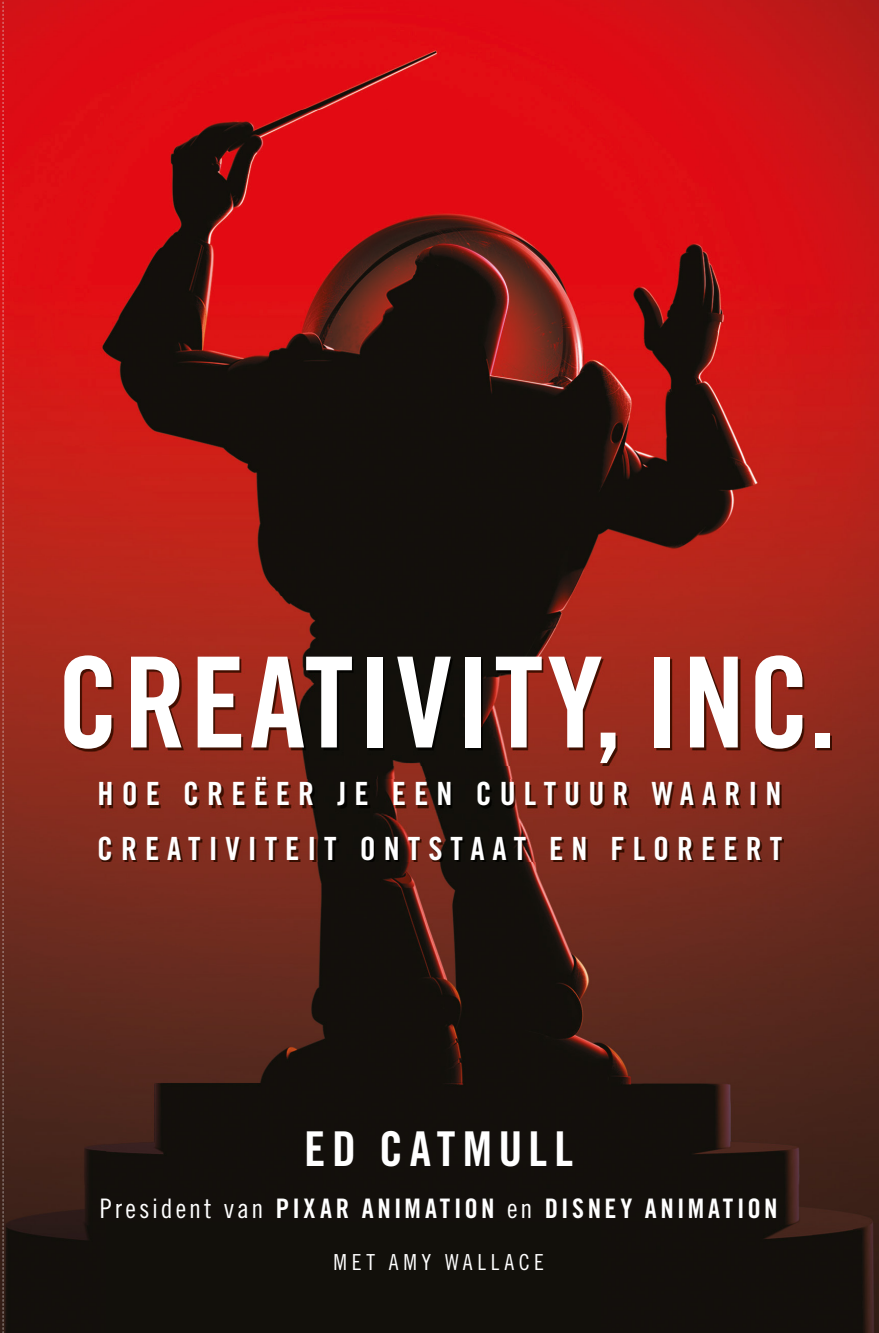
<style>
.page{position:relative;width:879px;height:1333px;background:#fff}
.page>*{position:absolute;margin:0;border:0;box-sizing:border-box;transform-origin:0 0}
.t1{font:125.8px "Trade Gothic Bold Cond Twenty";letter-spacing:.03em;color:#fff}
.t2{font:48px "Trade Gothic Bold Cond Twenty";letter-spacing:.135em;color:#fff}
.t3{font:32px/54px "Trade Gothic Bold Cond Twenty";letter-spacing:.25em;color:#fff}
.t4{font:26.8px "Trade Gothic Bold Cond Twenty";letter-spacing:.125em;color:#fff}
.t5{font:22px "Trade Gothic Cond Eighteen";letter-spacing:.21em;color:#fff}
.s1{font-family:"Trade Gothic Cond Eighteen"}
</style>
<div class="page">
<img style="left:4px;top:0;width:850px;height:110px">
<img style="left:4px;top:110px;width:454px;height:486px">
<img style="left:458px;top:110px;width:396px;height:556px">
<img style="left:4px;top:596px;width:102px;height:736px">
<img style="left:106px;top:596px;width:353px;height:61px">
<img style="left:812px;top:666px;width:42px;height:666px">
<img style="left:106px;top:765px;width:706px;height:567px">
<img style="left:854px;top:0;width:25px;height:1332px">
<img style="left:66px;top:657px;width:765px;height:108px">
<img style="left:101px;top:779px;width:682px;height:82px">
<svg style="left:0;top:0;width:4px;height:1333px;background:#9e302a"></svg>
<h1 class="t1" style="left:57px;top:626px;width:781px">CREATIVITY, INC.</h1>
<p class="t3" style="left:97px;top:766px;width:686px">HOE CREËER JE EEN CULTUUR WAARIN<br>CREATIVITEIT ONTSTAAT EN FLOREERT</p>
<h2 class="t2" style="left:304px;top:1120px;width:270px">ED CATMULL</h2>
<p class="t4" style="left:100px;top:1192px;width:679px"><span class="s1">President van</span> PIXAR ANIMATION <span class="s1">en</span> DISNEY ANIMATION</p>
<p class="t5" style="left:334px;top:1249px;width:212px">MET AMY WALLACE</p>
</div>
